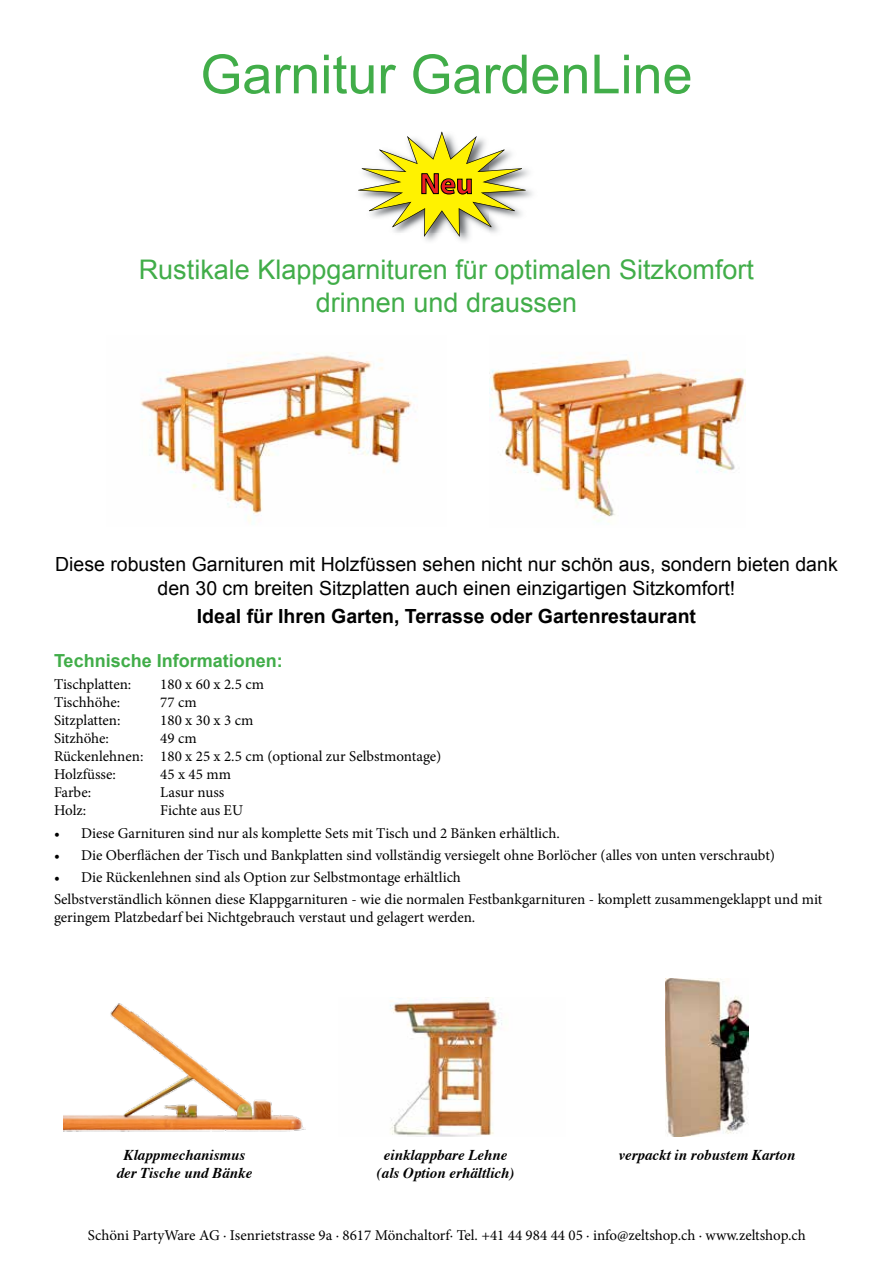
<style>
.page{position:relative;width:893px;height:1263px;background:#fff}
.page>*{position:absolute;margin:0;border:0;box-sizing:border-box;transform-origin:0 0}
.t1{font:54px "Arial";color:#41ad49}
.t2{font:700 29.55px "Myriad Pro";color:#ed1d24}
.t3{font:27px/32.4px "Arial";color:#41ad49;text-align:center}
.t4{font:19.5px/23.4px "Arial";color:#000;text-align:center}
.t5{font:700 19.5px "Arial";color:#000}
.t6{font:700 18px "Arial";color:#41ad49}
.t7{font:15px/18px "Minion Pro";color:#000}
.t8{font:italic 700 15px/18px "Times";color:#000;text-align:center}
</style>
<div class="page">
<svg style="left:358px;top:131px;width:168px;height:106px"></svg>
<img style="left:140px;top:352px;width:272px;height:172px">
<img style="left:489px;top:357px;width:257px;height:165px">
<img style="left:63px;top:1003px;width:243px;height:129px">
<img style="left:390px;top:999px;width:112px;height:138px">
<img style="left:665px;top:979px;width:84px;height:158px">
<h1 class="t1" style="left:200px;top:39px;width:494px">Garnitur GardenLine</h1>
<h2 class="t2" style="left:420px;top:164px;width:55px">Neu</h2>
<h3 class="t3" style="left:139px;top:254px;width:617px">Rustikale Klappgarnituren für optimalen Sitzkomfort drinnen und draussen</h3>
<h3 class="t4" style="left:55px;top:553px;width:784px">Diese robusten Garnituren mit Holzfüssen sehen nicht nur schön aus, sondern bieten dank den 30 cm breiten Sitzplatten auch einen einzigartigen Sitzkomfort!</h3>
<h3 class="t5" style="left:197px;top:603px;width:501px">Ideal für Ihren Garten, Terrasse oder Gartenrestaurant</h3>
<p class="t6" style="left:54px;top:649px;width:230px">Technische Informationen:</p>
<p class="t7" style="left:54px;top:675px;width:79px">Tischplatten:</p>
<p class="t7" style="left:160px;top:675px;width:105px">180 x 60 x 2.5 cm</p>
<p class="t7" style="left:54px;top:693px;width:68px">Tischhöhe:</p>
<p class="t7" style="left:160px;top:693px;width:38px">77 cm</p>
<p class="t7" style="left:54px;top:711px;width:68px">Sitzplatten:</p>
<p class="t7" style="left:160px;top:711px;width:95px">180 x 30 x 3 cm</p>
<p class="t7" style="left:54px;top:729px;width:56px">Sitzhöhe:</p>
<p class="t7" style="left:54px;top:729px;width:389px;text-indent:106px">49 cm<br>Rückenlehnen: 180 x 25 x 2.5 cm (optional zur Selbstmontage)<br>Holzfüsse:</p>
<p class="t7" style="left:160px;top:765px;width:72px">45 x 45 mm</p>
<p class="t7" style="left:54px;top:783px;width:39px">Farbe:</p>
<p class="t7" style="left:160px;top:783px;width:65px">Lasur nuss</p>
<p class="t7" style="left:54px;top:801px;width:34px">Holz:</p>
<p class="t7" style="left:160px;top:801px;width:84px">Fichte aus EU</p>
<p class="t7" style="left:54px;top:824px;width:507px">• Diese Garnituren sind nur als komplette Sets mit Tisch und 2 Bänken erhältlich.</p>
<p class="t7" style="left:54px;top:846px;width:723px">• Die Oberflächen der Tisch und Bankplatten sind vollständig versiegelt ohne Borlöcher (alles von unten verschraubt)</p>
<p class="t7" style="left:54px;top:866px;width:770px;line-height:22.2px">• Die Rückenlehnen sind als Option zur Selbstmontage erhältlich<br>Selbstverständlich können diese Klappgarnituren - wie die normalen Festbankgarnituren - komplett zusammengeklappt und mit</p>
<p class="t7" style="left:54px;top:908px;width:423px">geringem Platzbedarf bei Nichtgebrauch verstaut und gelagert werden.</p>
<p class="t8" style="left:117px;top:1145px;width:137px">Klappmechanismus der Tische und Bänke</p>
<p class="t8" style="left:377px;top:1145px;width:139px">einklappbare Lehne (als Option erhältlich)</p>
<p class="t8" style="left:618px;top:1145px;width:179px">verpackt in robustem Karton</p>
<p class="t7" style="left:88px;top:1226px;width:719px">Schöni PartyWare AG · Isenrietstrasse 9a · 8617 Mönchaltorf· Tel. +41 44 984 44 05 · info@zeltshop.ch · www.zeltshop.ch</p>
</div>
